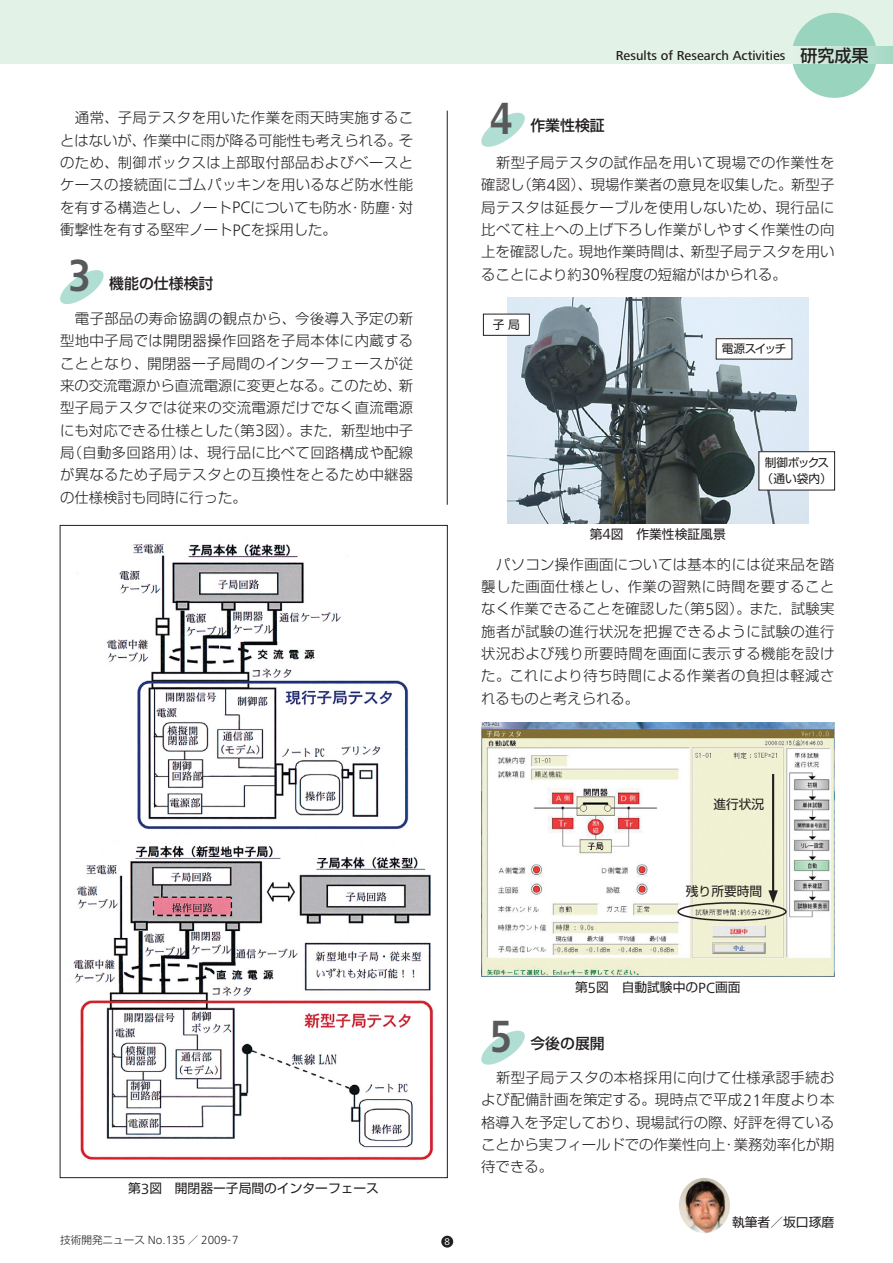
<style>
.page{position:relative;width:893px;height:1263px;background:#fff}
.page>*{position:absolute;margin:0;border:0;box-sizing:border-box;transform-origin:0 0}
.t1{font:700 46.8px "Frutiger Next LT";color:#58595b;scale:.8 1}
.t2{font:14.85px "Shin Go Pro Medium 90 pv RKSJ H";color:#231f20}
.t3{font:14.4px/22.4px "Shin Go Pro Light 90 pv RKSJ H";color:#231f20;text-align:justify}
.t4{font:500 13.5px "Frutiger Next LT";color:#231f20}
.t5{font:12.75px "Shin Go Pro Regular 90 pv RKSJ H";color:#231f20}
.t6{font:300 12.15px "Frutiger Next LT";color:#231f20}
.t7{font:11.7px/15.9px "Shin Go Pro Regular 90 pv RKSJ H";letter-spacing:-.025em;color:#231f20}
.t8{font:10.05px "Frutiger Next LT";color:#fff}
.s1{font-family:"Frutiger Next LT";font-weight:300;font-size:17.25px}
.s2{font-family:"Shin Go Pro Medium 90 pv RKSJ H";font-weight:400;font-size:16.95px}
.s3{font-family:"Frutiger Next LT";font-size:15.3px}
.s4{font-family:"Shin Go Pro Light 90 pv RKSJ H";font-weight:400;font-size:10.65px}
</style>
<div class="page">
<hr style="left:0;top:0;width:1px;height:64px;background:#e3f2e7">
<div style="left:1px;top:0;width:891px;height:64px;background:#e3f2e7"></div>
<div style="left:791px;top:13px;width:85px;height:85px;background:#99d4bf;border-radius:50%"></div>
<div style="left:791px;top:47px;width:101px;height:17px;background:linear-gradient(to right,#e4f2e7,#a5d8c5)"></div>
<div style="left:441px;top:1236px;width:12px;height:12px;background:#231f20;border-radius:50%"></div>
<hr style="left:447px;top:111px;width:1px;height:394px;background:#231f20">
<img style="left:73px;top:544px;width:361px;height:616px">
<img style="left:507px;top:298px;width:301px;height:225px">
<img style="left:679px;top:1178px;width:51px;height:55px;border-radius:50%">
<svg style="left:481px;top:112px;width:44px;height:35px"></svg>
<svg style="left:481px;top:1030px;width:44px;height:35px"></svg>
<img style="left:481px;top:722px;width:353px;height:255px">
<div style="left:677px;top:902px;width:109px;height:19px;border:2px solid #231f20;border-radius:50%"></div>
<hr style="left:772px;top:774px;width:2px;height:120px;background:#231f20">
<svg style="left:768px;top:890px;width:9px;height:13px"></svg>
<div style="left:483px;top:314px;width:46px;height:21px;background:#fff"></div>
<div style="left:483px;top:314px;width:46px;height:22px;border:1px solid #231f20"></div>
<div style="left:716px;top:339px;width:75px;height:20px;background:#fff"></div>
<div style="left:715px;top:338px;width:77px;height:22px;border:1px solid #231f20"></div>
<div style="left:758px;top:452px;width:76px;height:38px;background:#fff"></div>
<div style="left:758px;top:451px;width:77px;height:40px;border:1px solid #231f20"></div>
<svg style="left:60px;top:270px;width:44px;height:34px"></svg>
<p class="t3" style="left:60px;top:109px;width:354px">　通常、子局テスタを用いた作業を雨天時実施することはないが、作業中に雨が降る可能性も考えられる。そのため、制御ボックスは上部取付部品およびベースとケースの接続面にゴムパッキンを用いるなど防水性能を有する構造とし、ノート<span class="s1">PC</span>についても防水・防塵・対衝撃性を有する堅牢ノート<span class="s1">PC</span>を採用した。</p>
<h1 class="t1" style="left:69px;top:258px;width:29px">3</h1>
<p class="t2" style="left:109px;top:277px;width:106px">機能の仕様検討</p>
<p class="t3" style="left:60px;top:310px;width:354px">　電子部品の寿命協調の観点から、今後導入予定の新型地中子局では開閉器操作回路を子局本体に内蔵することとなり、開閉器ー子局間のインターフェースが従来の交流電源から直流電源に変更となる。このため、新型子局テスタでは従来の交流電源だけでなく直流電源にも対応できる仕様とした（第<span class="s1">3</span>図）。また，新型地中子局（自動多回路用）は、現行品に比べて回路構成や配線が異なるため子局テスタとの互換性をとるため中継器の仕様検討も同時に行った。</p>
<h1 class="t1" style="left:490px;top:100px;width:29px">4</h1>
<p class="t4" style="left:615px;top:50px;width:254px">Results of Research Activities <span class="s2">研究成果</span></p>
<p class="t2" style="left:530px;top:120px;width:76px">作業性検証</p>
<p class="t3" style="left:481px;top:153px;width:354px">　新型子局テスタの試作品を用いて現場での作業性を確認し（第<span class="s1">4</span>図）、現場作業者の意見を収集した。新型子局テスタは延長ケーブルを使用しないため、現行品に比べて柱上への上げ下ろし作業がしやすく作業性の向上を確認した。現地作業時間は、新型子局テスタを用いることにより約<span class="s1">30%</span>程度の短縮がはかられる。</p>
<p class="t7" style="left:493px;top:318px;width:29px">子局</p>
<p class="t7" style="left:721px;top:343px;width:66px">電源スイッチ</p>
<p class="t5" style="left:590px;top:529px;width:137px">第<span class="s3">4</span>図　作業性検証風景</p>
<p class="t7" style="left:761px;top:457px;width:72px">制御ボックス（通い袋内）</p>
<p class="t3" style="left:481px;top:555px;width:354px">　パソコン操作画面については基本的には従来品を踏襲した画面仕様とし、作業の習熟に時間を要することなく作業できることを確認した（第<span class="s1">5</span>図）。また，試験実施者が試験の進行状況を把握できるように試験の進行状況および残り所要時間を画面に表示する機能を設けた。これにより待ち時間による作業者の負担は軽減されるものと考えられる。</p>
<p class="t5" style="left:713px;top:800px;width:53px">進行状況</p>
<p class="t5" style="left:685px;top:887px;width:78px">残り所要時間</p>
<p class="t5" style="left:128px;top:1184px;width:252px">第<span class="s3">3</span>図　開閉器ー子局間のインターフェース</p>
<p class="t6" style="left:60px;top:1235px;width:180px"><span class="s4">技術開発ニュース</span> No.135 <span class="s4">／</span> 2009-7</p>
<p class="t8" style="left:444px;top:1238px;width:7px">8</p>
<h1 class="t1" style="left:490px;top:1018px;width:29px">5</h1>
<p class="t5" style="left:575px;top:982px;width:167px">第<span class="s3">5</span>図　自動試験中の<span class="s3">PC</span>画面</p>
<p class="t2" style="left:530px;top:1038px;width:76px">今後の展開</p>
<p class="t3" style="left:481px;top:1069px;width:354px">　新型子局テスタの本格採用に向けて仕様承認手続および配備計画を策定する。現時点で平成<span class="s1">21</span>年度より本格導入を予定しており、現場試行の際、好評を得ていることから実フィールドでの作業性向上・業務効率化が期待できる。</p>
<p class="t5" style="left:732px;top:1218px;width:104px">執筆者／坂口琢磨</p>
</div>
